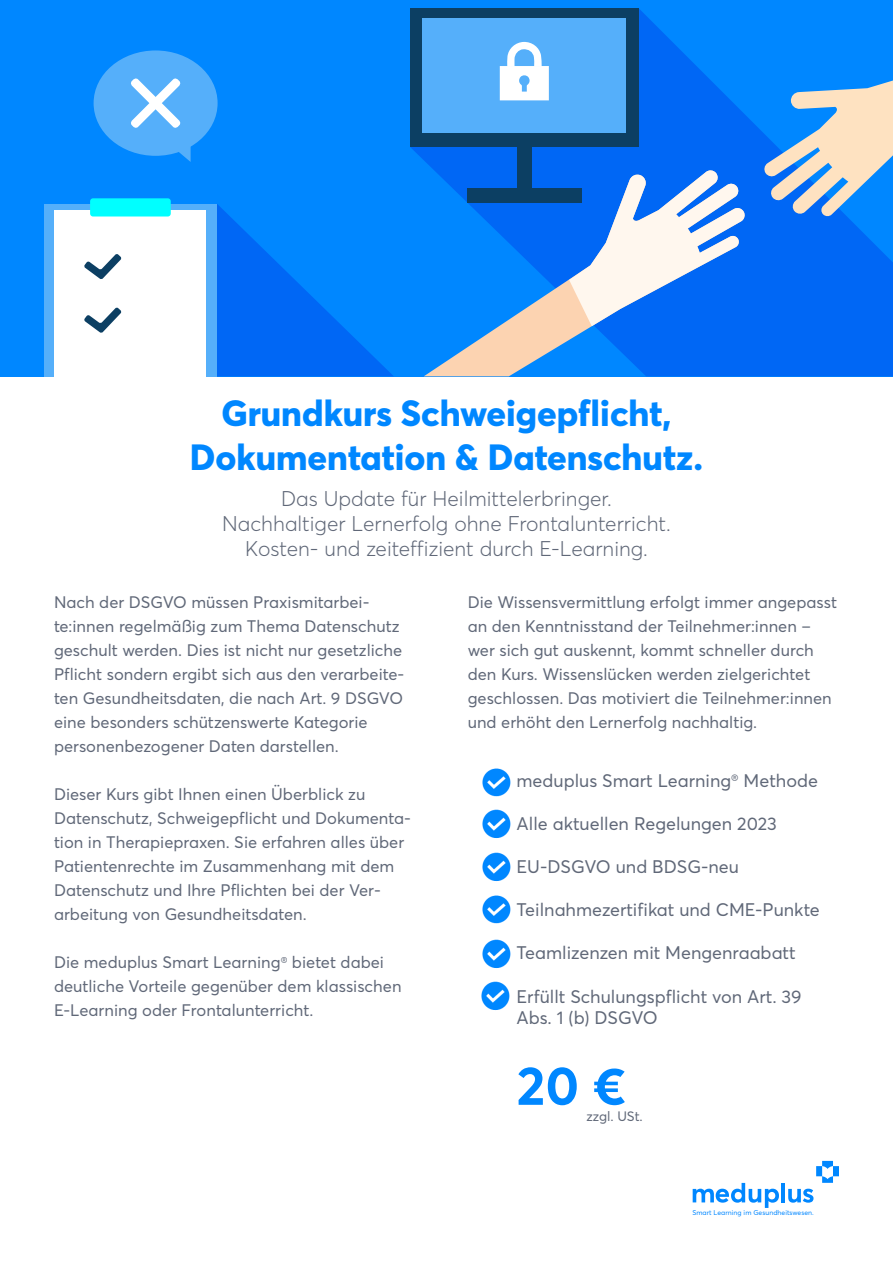
<style>
.page{position:relative;width:893px;height:1263px;background:#fff}
.page>*{position:absolute;margin:0;border:0;box-sizing:border-box;transform-origin:0 0}
.t1{font:700 54px "Averta";color:#0087ff}
.t2{font:800 36px/43.2px "Averta";color:#0087ff;text-align:center}
.t3{font:300 21px/25.2px "Averta";color:#606878;text-align:center}
.t4{font:18px/21.6px "Averta";color:#606878}
.t5{font:16.5px/24px "Averta";color:#606878}
.t6{font:13.5px "Averta";color:#606878}
.t7{font:6.9px "Averta";color:#0087ff}
</style>
<div class="page">
<hr style="left:781px;top:1183px;width:4px;height:19px;background:#0087ff">
<svg style="left:788px;top:1189px;width:25px;height:14px"></svg>
<svg style="left:693px;top:1183px;width:86px;height:25px"></svg>
<svg style="left:816px;top:1161px;width:23px;height:22px"></svg>
<div style="left:0;top:0;width:893px;height:376px;background:#0087ff"></div>
<svg style="left:410px;top:9px;width:483px;height:367px;fill:#0067f5"></svg>
<div style="left:410px;top:8px;width:229px;height:139px;background:#0c3f63"></div>
<div style="left:423px;top:18px;width:203px;height:114px;background:#55affa"></div>
<div style="left:517px;top:145px;width:14px;height:45px;background:#0c3f63"></div>
<svg style="left:500px;top:42px;width:49px;height:58px"></svg>
<svg style="left:763px;top:27px;width:130px;height:190px"></svg>
<svg style="left:424px;top:169px;width:322px;height:207px"></svg>
<svg style="left:569px;top:170px;width:176px;height:156px;background:#76a8ef"></svg>
<svg style="left:217px;top:204px;width:176px;height:172px;fill:#006df7"></svg>
<div style="left:44px;top:204px;width:173px;height:172px;background:#55affa"></div>
<div style="left:55px;top:210px;width:151px;height:166px;background:#fff"></div>
<div style="left:90px;top:198px;width:81px;height:18px;background:#0ff;border-radius:3px"></div>
<svg style="left:84px;top:254px;width:37px;height:25px"></svg>
<svg style="left:84px;top:307px;width:37px;height:26px"></svg>
<div style="left:94px;top:50px;width:124px;height:106px;background:#55affa;border-radius:50%"></div>
<svg style="left:130px;top:78px;width:61px;height:84px"></svg>
<img style="left:482px;top:852px;width:29px;height:30px">
<img style="left:482px;top:895px;width:29px;height:29px">
<img style="left:482px;top:939px;width:29px;height:30px">
<img style="left:482px;top:768px;width:29px;height:71px">
<img style="left:481px;top:981px;width:29px;height:30px">
<h2 class="t2" style="left:190px;top:392px;width:515px">Grundkurs Schweigepflicht,<br>Dokumentation &amp; Datenschutz.</h2>
<p class="t3" style="left:222px;top:485px;width:450px">Das Update für Heilmittelerbringer.<br>Nachhaltiger Lernerfolg ohne Frontalunterricht.<br>Kosten- und zeiteffizient durch E-Learning.</p>
<p class="t5" style="left:54px;top:590px;width:352px">Nach der DSGVO müssen Praxismitarbei&shy;te:innen regelmäßig zum Thema Datenschutz geschult werden. Dies ist nicht nur gesetzliche Pflicht sondern ergibt sich aus den verarbeite&shy;ten Gesundheitsdaten, die nach Art. 9 DSGVO eine besonders schützenswerte Kategorie personenbezogener Daten darstellen.</p>
<p class="t5" style="left:54px;top:782px;width:358px">Dieser Kurs gibt Ihnen einen Überblick zu Datenschutz, Schweigepflicht und Dokumenta&shy;tion in Therapiepraxen. Sie erfahren alles über Patientenrechte im Zusammenhang mit dem Datenschutz und Ihre Pflichten bei der Ver&shy;arbeitung von Gesundheitsdaten.</p>
<p class="t5" style="left:54px;top:950px;width:349px">Die meduplus Smart Learning<sup>®</sup> bietet dabei deutliche Vorteile gegenüber dem klassischen<br>E-Learning oder Frontalunterricht.</p>
<p class="t5" style="left:468px;top:590px;width:371px">Die Wissensvermittlung erfolgt immer angepasst an den Kenntnisstand der Teilnehmer:innen – wer sich gut auskennt, kommt schneller durch den Kurs. Wissenslücken werden zielgerichtet geschlossen. Das motiviert die Teilnehmer:innen und erhöht den Lernerfolg nachhaltig.</p>
<p class="t4" style="left:517px;top:769px;width:303px">meduplus Smart Learning<sup>®</sup> Methode</p>
<p class="t4" style="left:517px;top:812px;width:262px">Alle aktuellen Regelungen 2023</p>
<p class="t4" style="left:517px;top:856px;width:224px">EU-DSGVO und BDSG-neu</p>
<p class="t4" style="left:517px;top:899px;width:305px">Teilnahmezertifikat und CME-Punkte</p>
<p class="t4" style="left:517px;top:942px;width:281px">Teamlizenzen mit Mengenraabatt</p>
<p class="t4" style="left:517px;top:985px;width:286px">Erfüllt Schulungspflicht von Art. 39<br>Abs. 1 (b) DSGVO</p>
<h1 class="t1" style="left:517px;top:1051px;width:111px">20 €</h1>
<p class="t6" style="left:586px;top:1108px;width:58px">zzgl. USt.</p>
<p class="t7" style="left:692px;top:1208px;width:123px">Smart Learning im Gesundheitswesen.</p>
</div>
